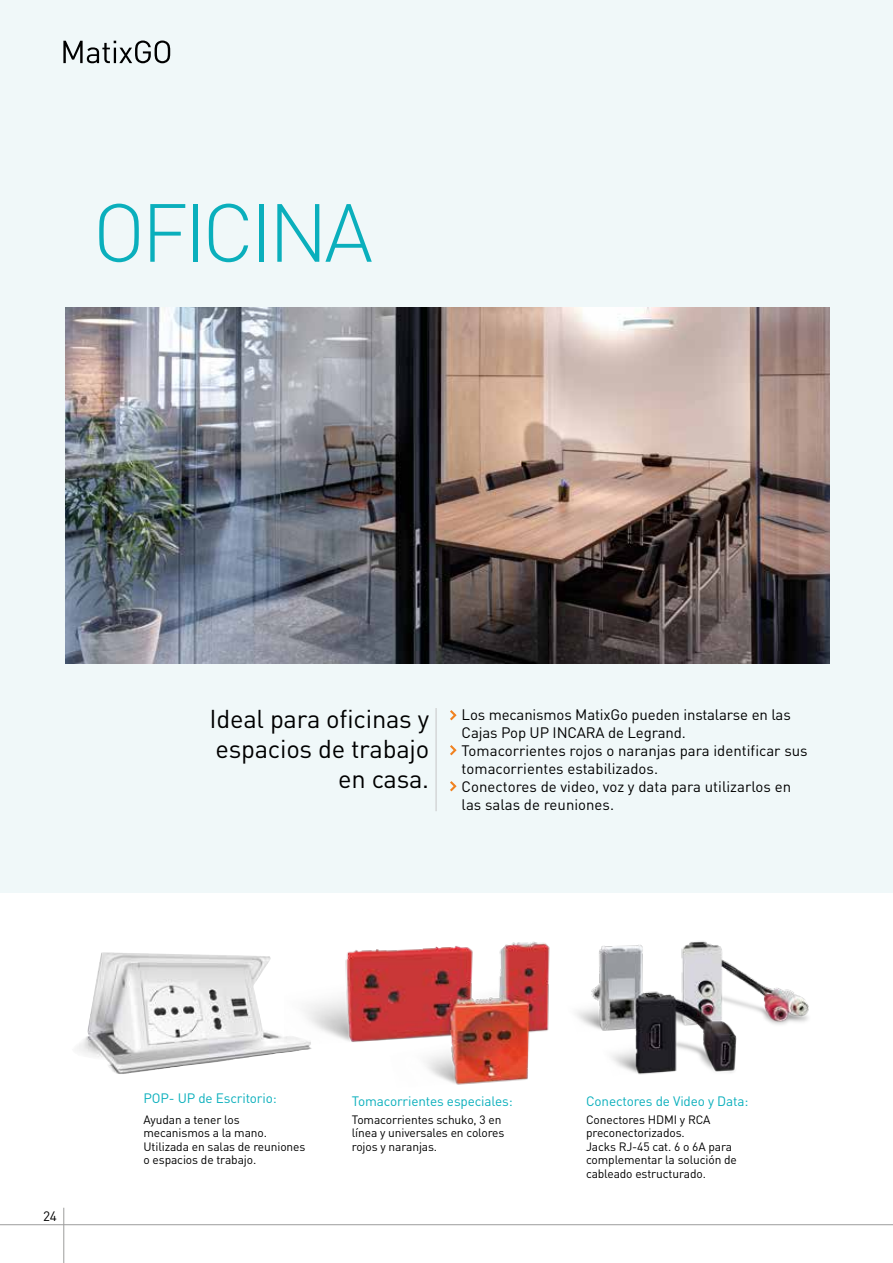
<style>
.page{position:relative;width:893px;height:1263px;background:#fff}
.page>*{position:absolute;margin:0;border:0;box-sizing:border-box;transform-origin:0 0}
.t1{font:300 81px "DIN Pro";letter-spacing:-.05em;color:#0aafbc}
.t2{font:25.5px/30px "DIN Pro";letter-spacing:-.01em;color:#000;text-align:right}
.t3{font:15px/18px "DIN Pro";color:#000}
.t4{font:15px/18px "DIN Pro";letter-spacing:-.01em;color:#000}
.t5{font:13.5px "DIN Pro";letter-spacing:-.01em;color:#0aafbc}
.t6{font:13.5px "DIN Pro";color:#000}
.t7{font:12px/13.5px "DIN Pro";letter-spacing:-.01em;color:#000}
</style>
<div class="page">
<div style="left:0;top:0;width:893px;height:892px;background:#f0f8f9"></div>
<img style="left:66px;top:307px;width:763px;height:356px">
<hr style="left:436px;top:708px;width:1px;height:103px;background:#c6c6c6">
<svg style="left:63px;top:41px;width:107px;height:22px"></svg>
<img style="left:77px;top:1029px;width:61px;height:45px">
<img style="left:88px;top:952px;width:196px;height:120px">
<img style="left:576px;top:941px;width:233px;height:134px">
<img style="left:284px;top:941px;width:266px;height:144px">
<svg style="left:450px;top:710px;width:7px;height:10px"></svg>
<svg style="left:450px;top:745px;width:7px;height:10px"></svg>
<svg style="left:450px;top:781px;width:7px;height:10px"></svg>
<hr style="left:0;top:1224px;width:893px;height:1px;background:#9d9d9c">
<hr style="left:63px;top:1208px;width:1px;height:55px;background:#9d9d9c">
<h1 class="t1" style="left:93px;top:177px;width:282px">OFICINA</h1>
<h2 class="t2" style="left:210px;top:702px;width:221px">Ideal para oficinas y espacios de trabajo en casa.</h2>
<p class="t4" style="left:462px;top:704px;width:331px">Los mecanismos MatixGo pueden instalarse en las<br>Cajas Pop UP INCARA de Legrand.</p>
<p class="t3" style="left:462px;top:740px;width:347px">Tomacorrientes rojos o naranjas para identificar sus tomacorrientes estabilizados.<br>Conectores de video, voz y data para utilizarlos en las salas de reuniones.</p>
<p class="t6" style="left:43px;top:1207px;width:15px">24</p>
<p class="t5" style="left:143px;top:1089px;width:135px">POP- UP de Escritorio:</p>
<p class="t5" style="left:352px;top:1092px;width:162px">Tomacorrientes especiales:</p>
<p class="t5" style="left:586px;top:1092px;width:164px">Conectores de Video y Data:</p>
<p class="t7" style="left:586px;top:1112px;width:152px">Conectores HDMI y RCA preconectorizados.<br>Jacks RJ-45 cat. 6 o 6A para complementar la solución de cableado estructurado.</p>
<p class="t7" style="left:144px;top:1112px;width:163px">Ayudan a tener los mecanismos a la mano.<br>Utilizada en salas de reuniones o espacios de trabajo.</p>
<p class="t7" style="left:352px;top:1112px;width:154px">Tomacorrientes schuko, 3 en línea y universales en colores rojos y naranjas.</p>
</div>
